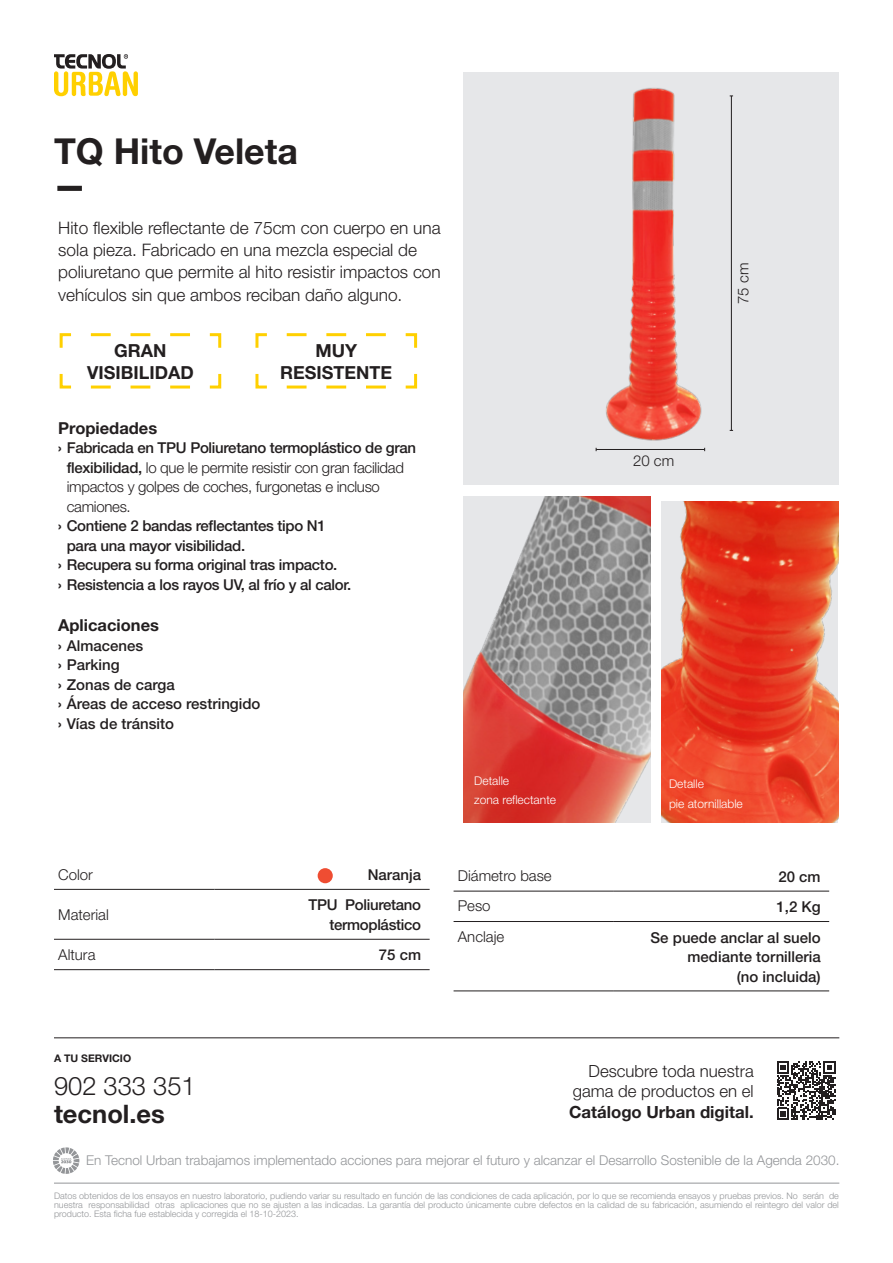
<style>
.page{position:relative;width:893px;height:1263px;background:#fff}
.page>*{position:absolute;margin:0;border:0;box-sizing:border-box;transform-origin:0 0}
.t1{font:700 35.85px "Helvetica Neue";color:#231f20}
.t2{font:300 25.5px "Helvetica Neue";color:#231f20}
.t3{font:700 25.5px "Helvetica Neue";color:#231f20}
.t4{font:700 18px/21.6px "Helvetica Neue";color:#231f20;text-align:center}
.t5{font:300 17.25px/22.2px "Helvetica Neue";color:#231f20}
.t6{font:300 16.8px/20.1px "Helvetica Neue";color:#231f20;text-align:right}
.t7{font:700 16.8px "Helvetica Neue";color:#231f20}
.t8{font:700 16.5px "Helvetica Neue";color:#231f20}
.t9{font:500 15px/19.5px "Helvetica Neue";letter-spacing:-.02em;color:#231f20;text-align:right}
.t10{font:500 15px/19.5px "Helvetica Neue";color:#231f20}
.t11{font:300 15px "Helvetica Neue";letter-spacing:-.02em;color:#231f20}
.t12{font:300 15px "Helvetica Neue";color:#231f20}
.t13{font:300 13.5px "Helvetica Neue";color:#939598}
.t14{font:300 12px/19.5px "Helvetica Neue";color:#fff}
.t15{font:700 10.5px "Helvetica Neue LT Pro";color:#231f20}
.t16{font:300 9px/9px "Helvetica Neue";color:#939598;text-align:justify}
.s1{font-weight:700}
.s2{font-weight:500}
</style>
<div class="page">
<div style="left:57px;top:186px;width:25px;height:5px;background:#231f20"></div>
<img style="left:463px;top:496px;width:188px;height:327px">
<svg style="left:54px;top:54px;width:84px;height:42px"></svg>
<div style="left:463px;top:72px;width:375px;height:412px;background:#e6e7e9"></div>
<img style="left:595px;top:88px;width:138px;height:364px">
<hr style="left:731px;top:96px;width:1px;height:334px;background:#231f20">
<hr style="left:54px;top:1037px;width:785px;height:1px;background:#231f20">
<hr style="left:54px;top:1183px;width:785px;height:1px;background:#939598">
<svg style="left:777px;top:1061px;width:59px;height:59px"></svg>
<svg style="left:53px;top:1147px;width:26px;height:27px"></svg>
<svg style="left:59px;top:333px;width:163px;height:56px"></svg>
<svg style="left:255px;top:333px;width:163px;height:56px"></svg>
<hr style="left:54px;top:889px;width:160px;height:1px;background:#231f20">
<hr style="left:214px;top:889px;width:216px;height:1px;background:#231f20">
<hr style="left:54px;top:939px;width:160px;height:1px;background:#231f20">
<hr style="left:214px;top:939px;width:216px;height:1px;background:#231f20">
<hr style="left:214px;top:969px;width:216px;height:1px;background:#231f20">
<hr style="left:54px;top:969px;width:160px;height:1px;background:#231f20">
<hr style="left:614px;top:891px;width:215px;height:1px;background:#231f20">
<hr style="left:614px;top:921px;width:215px;height:1px;background:#231f20">
<hr style="left:614px;top:991px;width:215px;height:1px;background:#231f20">
<hr style="left:454px;top:891px;width:160px;height:1px;background:#231f20">
<hr style="left:454px;top:921px;width:160px;height:1px;background:#231f20">
<hr style="left:454px;top:991px;width:160px;height:1px;background:#231f20">
<div style="left:318px;top:868px;width:15px;height:15px;background:#ef4d32;border-radius:50%"></div>
<img style="left:661px;top:502px;width:177px;height:321px">
<hr style="left:596px;top:449px;width:109px;height:1px;background:#231f20">
<h1 class="t1" style="left:54px;top:129px;width:245px">TQ Hito Veleta</h1>
<h3 class="t5" style="left:58px;top:216px;width:384px">Hito flexible reflectante de 75cm con cuerpo en una sola pieza. Fabricado en una mezcla especial de poliuretano que permite al hito resistir impactos con vehículos sin que ambos reciban daño alguno.</h3>
<h3 class="t4" style="left:87px;top:340px;width:108px">GRAN<br>VISIBILIDAD</h3>
<h3 class="t4" style="left:280px;top:340px;width:113px">MUY<br>RESISTENTE</h3>
<h3 class="t8" style="left:58px;top:417px;width:100px">Propiedades</h3>
<h3 class="t9" style="left:58px;top:438px;width:359px"><span class="s1">›</span> Fabricada en TPU Poliuretano termoplástico de gran</h3>
<h3 class="t11" style="left:67px;top:458px;width:339px"><span class="s2">flexibilidad,</span> lo que le permite resistir con gran facilidad</h3>
<h3 class="t11" style="left:67px;top:477px;width:315px">impactos y golpes de coches, furgonetas e incluso</h3>
<h3 class="t11" style="left:67px;top:497px;width:66px">camiones.</h3>
<h3 class="t9" style="left:58px;top:516px;width:269px"><span class="s1">›</span> Contiene 2 bandas reflectantes tipo N1</h3>
<h3 class="t9" style="left:67px;top:535px;width:180px">para una mayor visibilidad.</h3>
<h3 class="t9" style="left:58px;top:555px;width:281px"><span class="s1">›</span> Recupera su forma original tras impacto.</h3>
<h3 class="t9" style="left:58px;top:574px;width:294px"><span class="s1">›</span> Resistencia a los rayos UV, al frío y al calor.</h3>
<h3 class="t8" style="left:58px;top:615px;width:102px">Aplicaciones</h3>
<h3 class="t10" style="left:58px;top:635px;width:204px"><span class="s1">›</span> Almacenes<br><span class="s1">›</span> Parking<br><span class="s1">›</span> Zonas de carga<br><span class="s1">›</span> Áreas de acceso restringido <span class="s1">›</span> Vías de tránsito</h3>
<h3 class="t14" style="left:474px;top:770px;width:83px">Detalle<br>zona reflectante</h3>
<h3 class="t11" style="left:633px;top:451px;width:43px">20 cm</h3>
<h3 class="t11" style="left:734px;top:304px;width:43px;rotate:-90deg">75 cm</h3>
<h3 class="t14" style="left:669px;top:774px;width:75px">Detalle<br>pie atornillable</h3>
<h3 class="t11" style="left:58px;top:865px;width:36px">Color</h3>
<h3 class="t10" style="left:368px;top:865px;width:55px">Naranja</h3>
<h3 class="t12" style="left:58px;top:906px;width:52px">Material</h3>
<h3 class="t9" style="left:309px;top:895px;width:114px">TPU Poliuretano termoplástico</h3>
<h3 class="t11" style="left:58px;top:945px;width:39px">Altura</h3>
<h3 class="t9" style="left:379px;top:945px;width:44px">75 cm</h3>
<h3 class="t12" style="left:458px;top:866px;width:95px">Diámetro base</h3>
<h3 class="t9" style="left:778px;top:866px;width:44px">20 cm</h3>
<h3 class="t11" style="left:458px;top:897px;width:34px">Peso</h3>
<h3 class="t9" style="left:776px;top:897px;width:46px">1,2 Kg</h3>
<h3 class="t12" style="left:458px;top:927px;width:48px">Anclaje</h3>
<h3 class="t10" style="left:651px;top:927px;width:172px;text-align:right">Se puede anclar al suelo mediante tornilleria<br>(no incluida)</h3>
<p class="t15" style="left:54px;top:1052px;width:79px">A TU SERVICIO</p>
<h2 class="t2" style="left:54px;top:1070px;width:143px">902 333 351</h2>
<h2 class="t3" style="left:54px;top:1098px;width:112px">tecnol.es</h2>
<h3 class="t6" style="left:573px;top:1061px;width:182px">Descubre toda nuestra gama de productos en el</h3>
<h3 class="t7" style="left:569px;top:1101px;width:186px">Catálogo Urban digital.</h3>
<h3 class="t13" style="left:86px;top:1152px;width:755px">En Tecnol Urban trabajamos implementado acciones para mejorar el futuro y alcanzar el Desarrollo Sostenible de la Agenda 2030.</h3>
<p class="t16" style="left:54px;top:1191px;width:786px">Datos obtenidos de los ensayos en nuestro laboratorio, pudiendo variar su resultado en función de las condiciones de cada aplicación, por lo que se recomienda ensayos y pruebas previos. No serán de nuestra responsabilidad otras aplicaciones que no se ajusten a las indicadas. La garantía del producto únicamente cubre defectos en la calidad de su fabricación, asumiendo el reintegro del valor del producto. Esta ficha fue establecida y corregida el 18-10-2023.</p>
</div>
